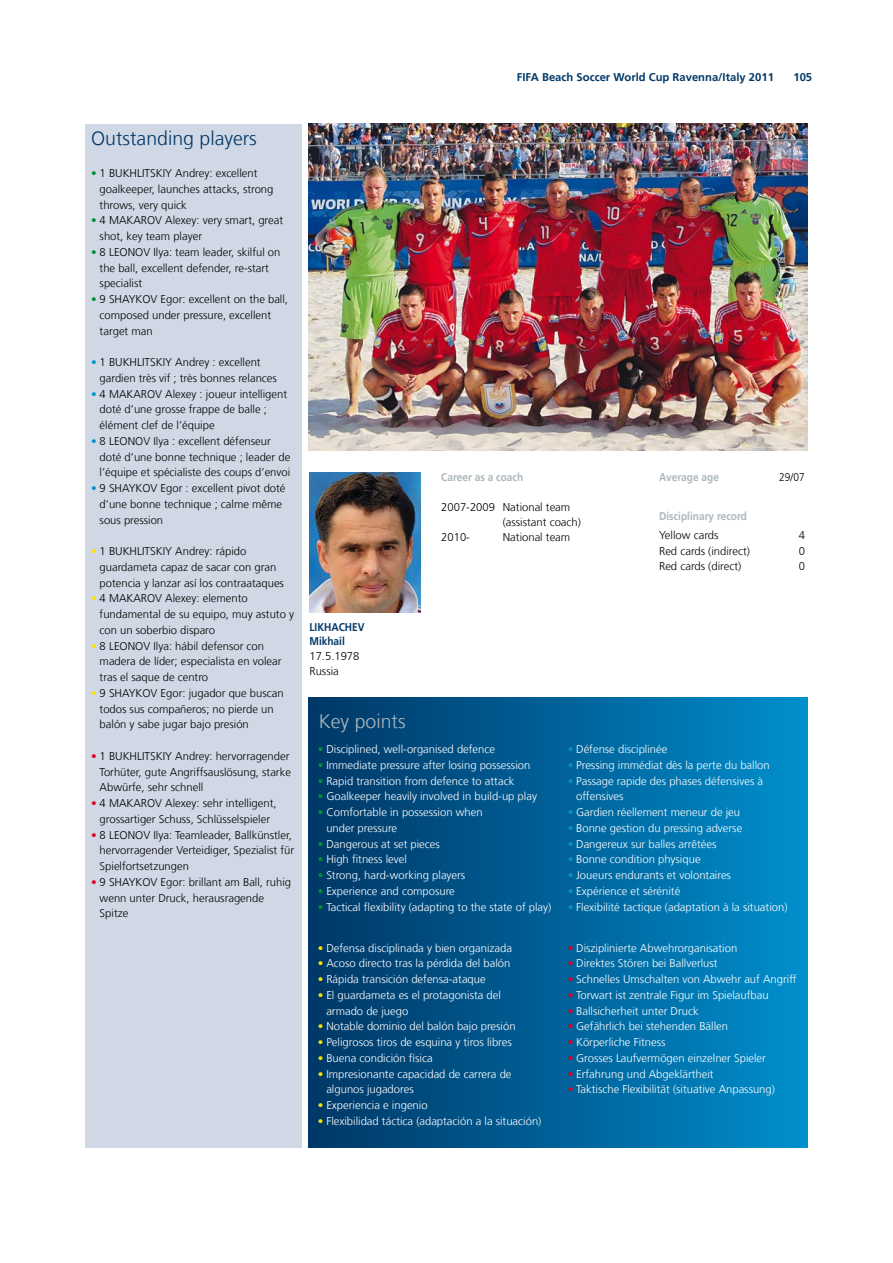
<style>
.page{position:relative;width:893px;height:1263px;background:#fff}
.page>*{position:absolute;margin:0;border:0;box-sizing:border-box;transform-origin:0 0}
.t1{font:300 19.5px "Frutiger LT Com";color:#003867}
.t2{font:300 19.5px "Frutiger LT Com";color:#adb7bc}
.t3{font:300 11.25px/15.8px "Frutiger LT Com";color:#000}
.t4{font:300 11.25px/15.8px "Frutiger LT Com";color:#fff}
.t5{font:700 11.25px "Frutiger LT Com";color:#003867}
.t6{font:700 11.25px "Frutiger LT Com";color:#adb7bc;scale:.9 1}
.t7{font:700 11.25px/13.5px "Frutiger LT Com";color:#003867;scale:.9 1}
.t8{font:300 11.25px "Frutiger LT Com";color:#000;scale:.9 1}
.s1{color:#009036}
.s2{color:#0091cf}
.s3{color:#fae200}
.s4{color:#e2001a}
</style>
<div class="page">
<img style="left:309px;top:472px;width:111px;height:141px">
<img style="left:308px;top:124px;width:500px;height:326px">
<div style="left:85px;top:124px;width:217px;height:1024px;background:#d1d8e5"></div>
<div style="left:308px;top:698px;width:500px;height:450px;background:linear-gradient(to right,#003666,#008ecc)"></div>
<p class="t5" style="left:517px;top:72px;width:259px">FIFA Beach Soccer World Cup Ravenna/Italy 2011</p>
<p class="t5" style="left:793px;top:72px;width:20px">105</p>
<h1 class="t1" style="left:91px;top:130px;width:167px">Outstanding players</h1>
<p class="t3" style="left:100px;top:166px;width:175px;text-indent:-9px"><span class="s1">•</span> 1 BUKHLITSKIY Andrey: excellent goalkeeper, launches attacks, strong throws, very quick</p>
<p class="t3" style="left:100px;top:214px;width:185px;text-indent:-9px"><span class="s1">•</span> 4 MAKAROV Alexey: very smart, great shot, key team player</p>
<p class="t3" style="left:100px;top:245px;width:182px;text-indent:-9px"><span class="s1">•</span> 8 LEONOV Ilya: team leader, skilful on the ball, excellent defender, re-start specialist</p>
<p class="t3" style="left:100px;top:292px;width:190px;text-indent:-9px"><span class="s1">•</span> 9 SHAYKOV Egor: excellent on the ball, composed under pressure, excellent target man</p>
<p class="t3" style="left:100px;top:355px;width:179px;text-indent:-9px"><span class="s2">•</span> 1 BUKHLITSKIY Andrey : excellent gardien très vif ; très bonnes relances</p>
<p class="t3" style="left:100px;top:387px;width:189px;text-indent:-9px"><span class="s2">•</span> 4 MAKAROV Alexey : joueur intelligent doté d’une grosse frappe de balle ; élément clef de l’équipe</p>
<p class="t3" style="left:100px;top:434px;width:192px;text-indent:-9px"><span class="s2">•</span> 8 LEONOV Ilya : excellent défenseur doté d’une bonne technique ; leader de l’équipe et spécialiste des coups d’envoi</p>
<p class="t3" style="left:100px;top:481px;width:187px;text-indent:-9px"><span class="s2">•</span> 9 SHAYKOV Egor : excellent pivot doté d’une bonne technique ; calme même sous pression</p>
<p class="t3" style="left:100px;top:544px;width:186px;text-indent:-9px"><span class="s3">•</span> 1 BUKHLITSKIY Andrey: rápido guardameta capaz de sacar con gran potencia y lanzar así los contraataques</p>
<p class="t3" style="left:100px;top:592px;width:196px;text-indent:-9px"><span class="s3">•</span> 4 MAKAROV Alexey: elemento fundamental de su equipo, muy astuto y con un soberbio disparo</p>
<p class="t3" style="left:100px;top:639px;width:183px;text-indent:-9px"><span class="s3">•</span> 8 LEONOV Ilya: hábil defensor con madera de líder; especialista en volear tras el saque de centro</p>
<p class="t3" style="left:100px;top:686px;width:186px;text-indent:-9px"><span class="s3">•</span> 9 SHAYKOV Egor: jugador que buscan todos sus compañeros; no pierde un balón y sabe jugar bajo presión</p>
<p class="t3" style="left:100px;top:749px;width:193px;text-indent:-9px"><span class="s4">•</span> 1 BUKHLITSKIY Andrey: hervorragender<br>Torhüter, gute Angriffsauslösung, starke<br>Abwürfe, sehr schnell</p>
<p class="t3" style="left:91px;top:796px;width:187px;text-align:center"><span class="s4">•</span> 4 MAKAROV Alexey: sehr intelligent, grossartiger Schuss, Schlüsselspieler</p>
<p class="t3" style="left:100px;top:828px;width:196px;text-indent:-9px"><span class="s4">•</span> 8 LEONOV Ilya: Teamleader, Ballkünstler, hervorragender Verteidiger, Spezialist für<br>Spielfortsetzungen</p>
<p class="t3" style="left:100px;top:875px;width:193px;text-indent:-9px"><span class="s4">•</span> 9 SHAYKOV Egor: brillant am Ball, ruhig wenn unter Druck, herausragende<br>Spitze</p>
<p class="t7" style="left:309px;top:622px;width:63px">LIKHACHEV<br>Mikhail</p>
<p class="t3" style="left:309px;top:649px;width:52px;line-height:15px">17.5.1978<br>Russia</p>
<h1 class="t2" style="left:319px;top:713px;width:88px">Key points</h1>
<p class="t6" style="left:441px;top:472px;width:93px">Career as a coach</p>
<p class="t3" style="left:441px;top:500px;width:131px">2007-2009 National team</p>
<p class="t3" style="left:503px;top:515px;width:80px">(assistant coach)</p>
<p class="t3" style="left:441px;top:530px;width:30px">2010-</p>
<p class="t3" style="left:503px;top:530px;width:69px">National team</p>
<p class="t6" style="left:659px;top:472px;width:68px">Average age</p>
<p class="t8" style="left:779px;top:472px;width:30px">29/07</p>
<p class="t6" style="left:659px;top:511px;width:99px">Disciplinary record</p>
<p class="t3" style="left:659px;top:529px;width:61px">Yellow cards</p>
<p class="t3" style="left:799px;top:529px;width:8px">4</p>
<p class="t3" style="left:659px;top:544px;width:92px">Red cards (indirect)</p>
<p class="t3" style="left:799px;top:544px;width:8px">0</p>
<p class="t3" style="left:659px;top:560px;width:84px">Red cards (direct)</p>
<p class="t3" style="left:799px;top:560px;width:8px">0</p>
<p class="t4" style="left:318px;top:742px;width:179px"><span class="s1">•</span> Disciplined, well-organised defence</p>
<p class="t4" style="left:318px;top:758px;width:214px"><span class="s1">•</span> Immediate pressure after losing possession</p>
<p class="t4" style="left:318px;top:774px;width:198px"><span class="s1">•</span> Rapid transition from defence to attack</p>
<p class="t4" style="left:318px;top:790px;width:221px"><span class="s1">•</span> Goalkeeper heavily involved in build-up play</p>
<p class="t4" style="left:326px;top:805px;width:158px;text-indent:-9px"><span class="s1">•</span> Comfortable in possession when under pressure</p>
<p class="t4" style="left:318px;top:837px;width:124px"><span class="s1">•</span> Dangerous at set pieces</p>
<p class="t4" style="left:318px;top:853px;width:91px"><span class="s1">•</span> High fitness level</p>
<p class="t4" style="left:318px;top:868px;width:149px"><span class="s1">•</span> Strong, hard-working players</p>
<p class="t4" style="left:318px;top:884px;width:139px"><span class="s1">•</span> Experience and composure</p>
<p class="t4" style="left:318px;top:900px;width:235px"><span class="s1">•</span> Tactical flexibility (adapting to the state of play)</p>
<p class="t4" style="left:318px;top:941px;width:196px"><span class="s3">•</span> Defensa disciplinada y bien organizada</p>
<p class="t4" style="left:318px;top:957px;width:194px"><span class="s3">•</span> Acoso directo tras la pérdida del balón</p>
<p class="t4" style="left:318px;top:972px;width:169px"><span class="s3">•</span> Rápida transición defensa-ataque</p>
<p class="t4" style="left:326px;top:988px;width:176px;text-indent:-9px"><span class="s3">•</span> El guardameta es el protagonista del armado de juego</p>
<p class="t4" style="left:318px;top:1020px;width:199px"><span class="s3">•</span> Notable dominio del balón bajo presión</p>
<p class="t4" style="left:318px;top:1035px;width:195px"><span class="s3">•</span> Peligrosos tiros de esquina y tiros libres</p>
<p class="t4" style="left:318px;top:1051px;width:116px"><span class="s3">•</span> Buena condición física</p>
<p class="t4" style="left:326px;top:1067px;width:187px;text-indent:-9px"><span class="s3">•</span> Impresionante capacidad de carrera de algunos jugadores</p>
<p class="t4" style="left:318px;top:1098px;width:111px"><span class="s3">•</span> Experiencia e ingenio</p>
<p class="t4" style="left:318px;top:1114px;width:225px"><span class="s3">•</span> Flexibilidad táctica (adaptación a la situación)</p>
<p class="t4" style="left:568px;top:742px;width:101px"><span class="s2">•</span> Défense disciplinée</p>
<p class="t4" style="left:568px;top:758px;width:204px"><span class="s2">•</span> Pressing immédiat dès la perte du ballon</p>
<p class="t4" style="left:576px;top:774px;width:188px;text-indent:-9px"><span class="s2">•</span> Passage rapide des phases défensives à offensives</p>
<p class="t4" style="left:568px;top:805px;width:174px"><span class="s2">•</span> Gardien réellement meneur de jeu</p>
<p class="t4" style="left:568px;top:821px;width:176px"><span class="s2">•</span> Bonne gestion du pressing adverse</p>
<p class="t4" style="left:568px;top:837px;width:150px"><span class="s2">•</span> Dangereux sur balles arrêtées</p>
<p class="t4" style="left:568px;top:853px;width:134px"><span class="s2">•</span> Bonne condition physique</p>
<p class="t4" style="left:568px;top:868px;width:165px"><span class="s2">•</span> Joueurs endurants et volontaires</p>
<p class="t4" style="left:568px;top:884px;width:114px"><span class="s2">•</span> Expérience et sérénité</p>
<p class="t4" style="left:568px;top:900px;width:221px"><span class="s2">•</span> Flexibilité tactique (adaptation à la situation)</p>
<p class="t4" style="left:568px;top:941px;width:171px"><span class="s4">•</span> Disziplinierte Abwehrorganisation</p>
<p class="t4" style="left:568px;top:957px;width:151px"><span class="s4">•</span> Direktes Stören bei Ballverlust</p>
<p class="t4" style="left:568px;top:972px;width:230px"><span class="s4">•</span> Schnelles Umschalten von Abwehr auf Angriff</p>
<p class="t4" style="left:568px;top:988px;width:203px"><span class="s4">•</span> Torwart ist zentrale Figur im Spielaufbau</p>
<p class="t4" style="left:568px;top:1004px;width:133px"><span class="s4">•</span> Ballsicherheit unter Druck</p>
<p class="t4" style="left:568px;top:1020px;width:162px"><span class="s4">•</span> Gefährlich bei stehenden Bällen</p>
<p class="t4" style="left:568px;top:1035px;width:99px"><span class="s4">•</span> Körperliche Fitness</p>
<p class="t4" style="left:568px;top:1051px;width:200px"><span class="s4">•</span> Grosses Laufvermögen einzelner Spieler</p>
<p class="t4" style="left:568px;top:1067px;width:148px"><span class="s4">•</span> Erfahrung und Abgeklärtheit</p>
<p class="t4" style="left:568px;top:1083px;width:209px"><span class="s4">•</span> Taktische Flexibilität (situative Anpassung)</p>
</div>
